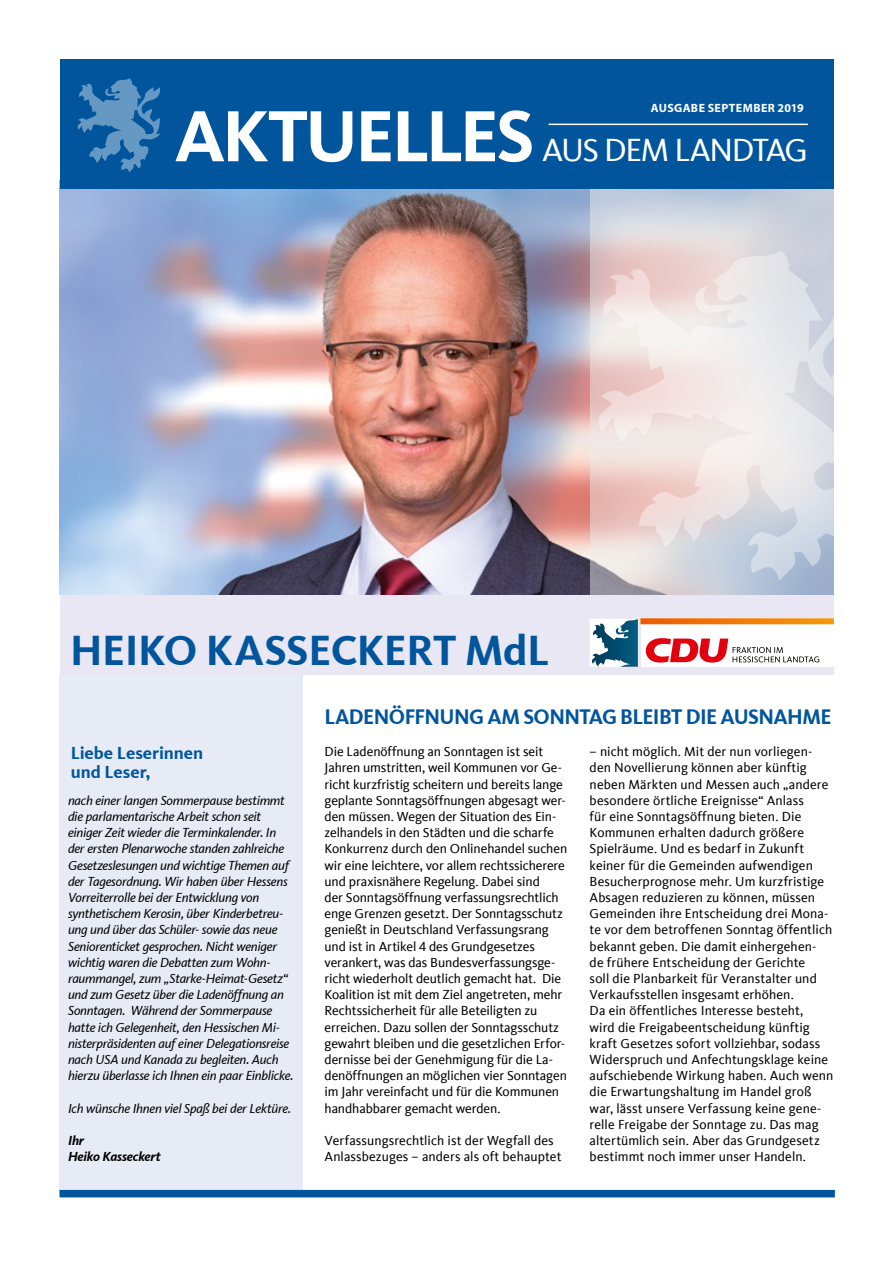
<style>
.page{position:relative;width:893px;height:1263px;background:#fff}
.page>*{position:absolute;margin:0;border:0;box-sizing:border-box;transform-origin:0 0}
.t1{font:700 75px "CDU Kievit Tab";letter-spacing:-.045em;color:#fff}
.t2{font:700 43.5px "CDU Kievit Tab";letter-spacing:-.01em;color:#00559d}
.t3{font:33px "CDU Kievit Tab";letter-spacing:-.045em;color:#fff}
.t4{font:700 21.75px "CDU Kievit Tab";letter-spacing:-.03em;color:#00559d}
.t5{font:700 18px/19.5px "CDU Kievit Tab";letter-spacing:-.005em;color:#00559d}
.t6{font:13.5px/16.2px "CDU Kievit Tab";color:#000}
.t7{font:italic 13.5px/16.2px "CDU Kievit Tab";letter-spacing:-.02em;color:#000}
.t8{font:italic 700 13.5px/16.2px "CDU Kievit Tab";letter-spacing:-.015em;color:#000}
.t9{font:700 12px "Myriad Pro";letter-spacing:.03em;color:#fff}
</style>
<div class="page">
<div style="left:60px;top:675px;width:243px;height:519px;background:#e7ebf6"></div>
<div style="left:60px;top:60px;width:773px;height:615px;background:#e8e7f3"></div>
<img style="left:60px;top:189px;width:530px;height:405px">
<div style="left:60px;top:60px;width:773px;height:129px;background:#00559d"></div>
<svg style="left:77px;top:78px;width:83px;height:94px"></svg>
<hr style="left:549px;top:124px;width:259px;height:1px;background:#fff">
<div style="left:641px;top:624px;width:192px;height:43px;background:#fff"></div>
<img style="left:641px;top:619px;width:192px;height:5px">
<svg style="left:645px;top:638px;width:174px;height:25px"></svg>
<img style="left:590px;top:619px;width:48px;height:48px">
<svg style="left:590px;top:189px;width:243px;height:405px;background:#cccdd7"></svg>
<svg style="left:596px;top:251px;width:237px;height:329px"></svg>
<div style="left:60px;top:1190px;width:775px;height:7px;background:#00559d"></div>
<h1 class="t1" style="left:174px;top:92px;width:362px">AKTUELLES</h1>
<p class="t9" style="left:651px;top:100px;width:154px">AUSGABE SEPTEMBER 2019</p>
<h3 class="t3" style="left:542px;top:132px;width:267px">AUS DEM LANDTAG</h3>
<h2 class="t2" style="left:70px;top:625px;width:481px">HEIKO KASSECKERT MdL</h2>
<h3 class="t5" style="left:71px;top:743px;width:134px">Liebe Leserinnen und Leser,</h3>
<p class="t7" style="left:68px;top:792px;width:227px">nach einer langen Sommerpause bestimmt die parlamentarische Arbeit schon seit einiger Zeit wieder die Terminkalender. In der ersten Plenarwoche standen zahlreiche Gesetzeslesungen und wichtige Themen auf der Tagesordnung. Wir haben über Hessens Vorreiterrolle bei der Entwicklung von synthetischem Kerosin, über Kinderbetreu&shy;ung und über das Schüler- sowie das neue Seniorenticket gesprochen. Nicht weniger wichtig waren die Debatten zum Wohn&shy;raummangel, zum „Starke-Heimat-Gesetz“ und zum Gesetz über die Ladenöffnung an Sonntagen. Während der Sommerpause hatte ich Gelegenheit, den Hessischen Mi&shy;nisterpräsidenten auf einer Delegationsreise nach USA und Kanada zu begleiten. Auch hierzu überlasse ich Ihnen ein paar Einblicke.</p>
<p class="t7" style="left:68px;top:1100px;width:225px">Ich wünsche Ihnen viel Spaß bei der Lektüre.</p>
<p class="t8" style="left:68px;top:1132px;width:94px">Ihr<br>Heiko Kasseckert</p>
<h3 class="t4" style="left:325px;top:704px;width:508px">LADENÖFFNUNG AM SONNTAG BLEIBT DIE AUSNAHME</h3>
<p class="t6" style="left:325px;top:744px;width:244px">Die Ladenöffnung an Sonntagen ist seit Jahren umstritten, weil Kommunen vor Ge&shy;richt kurzfristig scheitern und bereits lange geplante Sonntagsöffnungen abgesagt wer&shy;den müssen. Wegen der Situation des Ein&shy;zelhandels in den Städten und die scharfe Konkurrenz durch den Onlinehandel suchen wir eine leichtere, vor allem rechtssicherere und praxisnähere Regelung. Dabei sind<br>der Sonntagsöffnung verfassungsrechtlich enge Grenzen gesetzt. Der Sonntagsschutz genießt in Deutschland Verfassungsrang und ist in Artikel 4 des Grundgesetzes verankert, was das Bundesverfassungsge&shy;richt wiederholt deutlich gemacht hat. Die Koalition ist mit dem Ziel angetreten, mehr Rechtssicherheit für alle Beteiligten zu erreichen. Dazu sollen der Sonntagsschutz gewahrt bleiben und die gesetzlichen Erfor&shy;dernisse bei der Genehmigung für die La&shy;denöffnungen an möglichen vier Sonntagen im Jahr vereinfacht und für die Kommunen handhabbarer gemacht werden.</p>
<p class="t6" style="left:325px;top:1132px;width:238px">Verfassungsrechtlich ist der Wegfall des<br>Anlassbezuges – anders als oft behauptet</p>
<p class="t6" style="left:590px;top:744px;width:245px">– nicht möglich. Mit der nun vorliegen&shy;den Novellierung können aber künftig neben Märkten und Messen auch „andere besondere örtliche Ereignisse“ Anlass<br>für eine Sonntagsöffnung bieten. Die Kommunen erhalten dadurch größere Spielräume. Und es bedarf in Zukunft keiner für die Gemeinden aufwendigen Besucherprognose mehr. Um kurzfristige Absagen reduzieren zu können, müssen Gemeinden ihre Entscheidung drei Mona&shy;te vor dem betroffenen Sonntag öffentlich bekannt geben. Die damit einhergehen&shy;de frühere Entscheidung der Gerichte<br>soll die Planbarkeit für Veranstalter und Verkaufsstellen insgesamt erhöhen.<br>Da ein öffentliches Interesse besteht,<br>wird die Freigabeentscheidung künftig kraft Gesetzes sofort vollziehbar, sodass Widerspruch und Anfechtungsklage keine aufschiebende Wirkung haben. Auch wenn die Erwartungshaltung im Handel groß war, lässt unsere Verfassung keine gene&shy;relle Freigabe der Sonntage zu. Das mag altertümlich sein. Aber das Grundgesetz bestimmt noch immer unser Handeln.</p>
</div>
